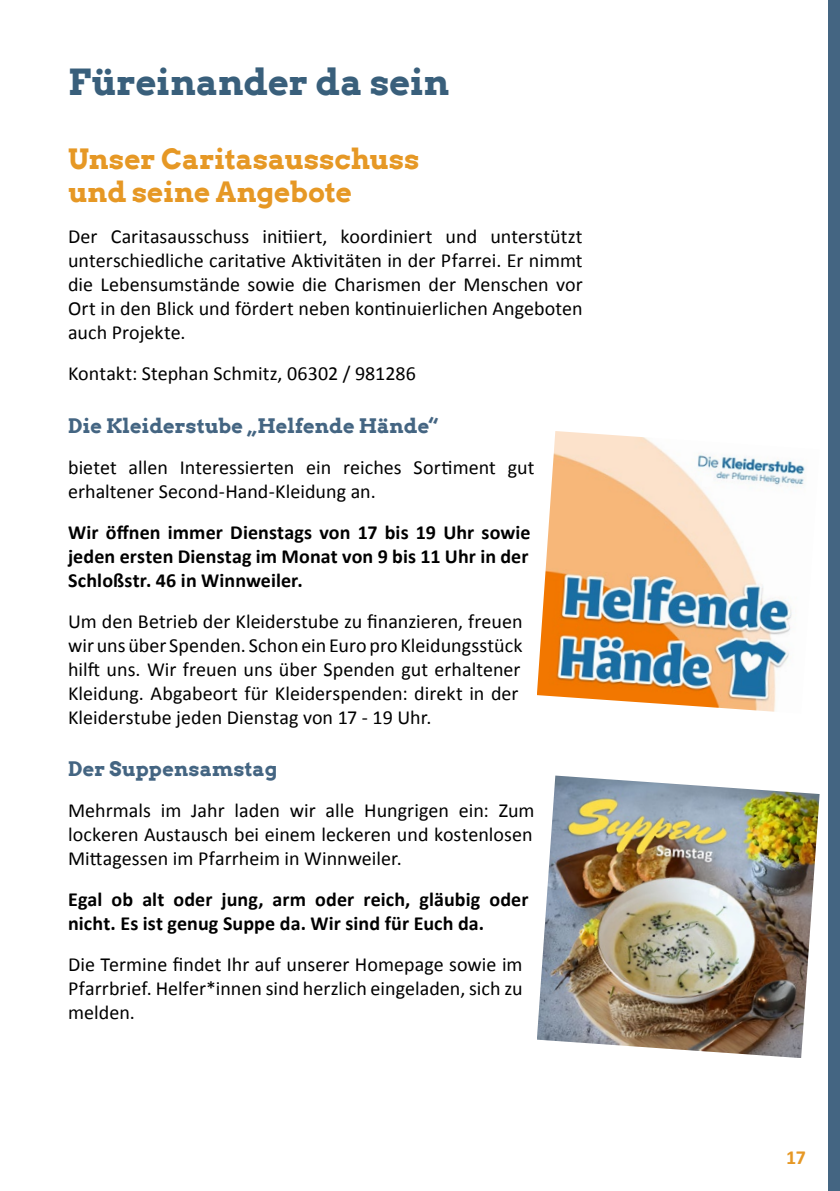
<style>
.page{position:relative;width:840px;height:1191px;background:#fff}
.page>*{position:absolute;margin:0;border:0;box-sizing:border-box;transform-origin:0 0}
.Überschrift_1{font:700 36px "Arvo";letter-spacing:-.005em;color:#395f7b}
.Überschrift_1-2{font:700 28px/33.6px "Arvo";color:#e69825}
.t1{font:20px/24px "Calibri";color:#000;text-align:justify}
.t2{font:700 20px/24px "Calibri";letter-spacing:.005em;color:#000;text-align:justify}
.Überschrift_3{font:700 20px "Arvo";letter-spacing:.005em;color:#446582}
.t3{font:700 20px "Calibri";color:#e69825}
</style>
<div class="page">
<div style="left:828px;top:0;width:11px;height:1191px;background:#446582"></div>
<img style="left:537px;top:431px;width:268px;height:281px">
<img style="left:537px;top:775px;width:282px;height:283px">
<p class="Überschrift_1" style="left:68px;top:60px;width:383px">Füreinander da sein</p>
<p class="Überschrift_1-2" style="left:68px;top:142px;width:353px">Unser Caritasausschuss und seine Angebote</p>
<p class="t1" style="left:68px;top:224px;width:516px">Der Caritasausschuss initiiert, koordiniert und unterstützt unterschiedliche caritative Aktivitäten in der Pfarrei. Er nimmt die Lebensumstände sowie die Charismen der Menschen vor Ort in den Blick und fördert neben kontinuierlichen Angeboten auch Projekte.</p>
<p class="t1" style="left:68px;top:361px;width:349px">Kontakt: Stephan Schmitz, 06302 / 981286</p>
<p class="Überschrift_3" style="left:68px;top:413px;width:371px">Die Kleiderstube „Helfende Hände“</p>
<p class="t1" style="left:68px;top:454px;width:467px">bietet allen Interessierten ein reiches Sortiment gut erhaltener Second-Hand-Kleidung an.</p>
<p class="t2" style="left:68px;top:519px;width:463px">Wir öffnen immer Dienstags von 17 bis 19 Uhr sowie jeden ersten Dienstag im Monat von 9 bis 11 Uhr in der Schloßstr. 46 in Winnweiler.</p>
<p class="t1" style="left:68px;top:608px;width:455px;text-align:left">Um den Betrieb der Kleiderstube zu finanzieren, freuen wir uns über Spenden. Schon ein Euro pro Kleidungsstück hilft uns. Wir freuen uns über Spenden gut erhaltener Kleidung. Abgabeort für Kleiderspenden: direkt in der Kleiderstube jeden Dienstag von 17 - 19 Uhr.</p>
<p class="Überschrift_3" style="left:68px;top:756px;width:211px">Der Suppensamstag</p>
<p class="t1" style="left:68px;top:798px;width:467px">Mehrmals im Jahr laden wir alle Hungrigen ein: Zum lockeren Austausch bei einem leckeren und kostenlosen Mittagessen im Pfarrheim in Winnweiler.</p>
<p class="t2" style="left:68px;top:887px;width:461px">Egal ob alt oder jung, arm oder reich, gläubig oder nicht. Es ist genug Suppe da. Wir sind für Euch da.</p>
<p class="t1" style="left:68px;top:952px;width:456px">Die Termine findet Ihr auf unserer Homepage sowie im Pfarrbrief. Helfer*innen sind herzlich eingeladen, sich zu melden.</p>
<p class="t3" style="left:785px;top:1143px;width:21px">17</p>
</div>
